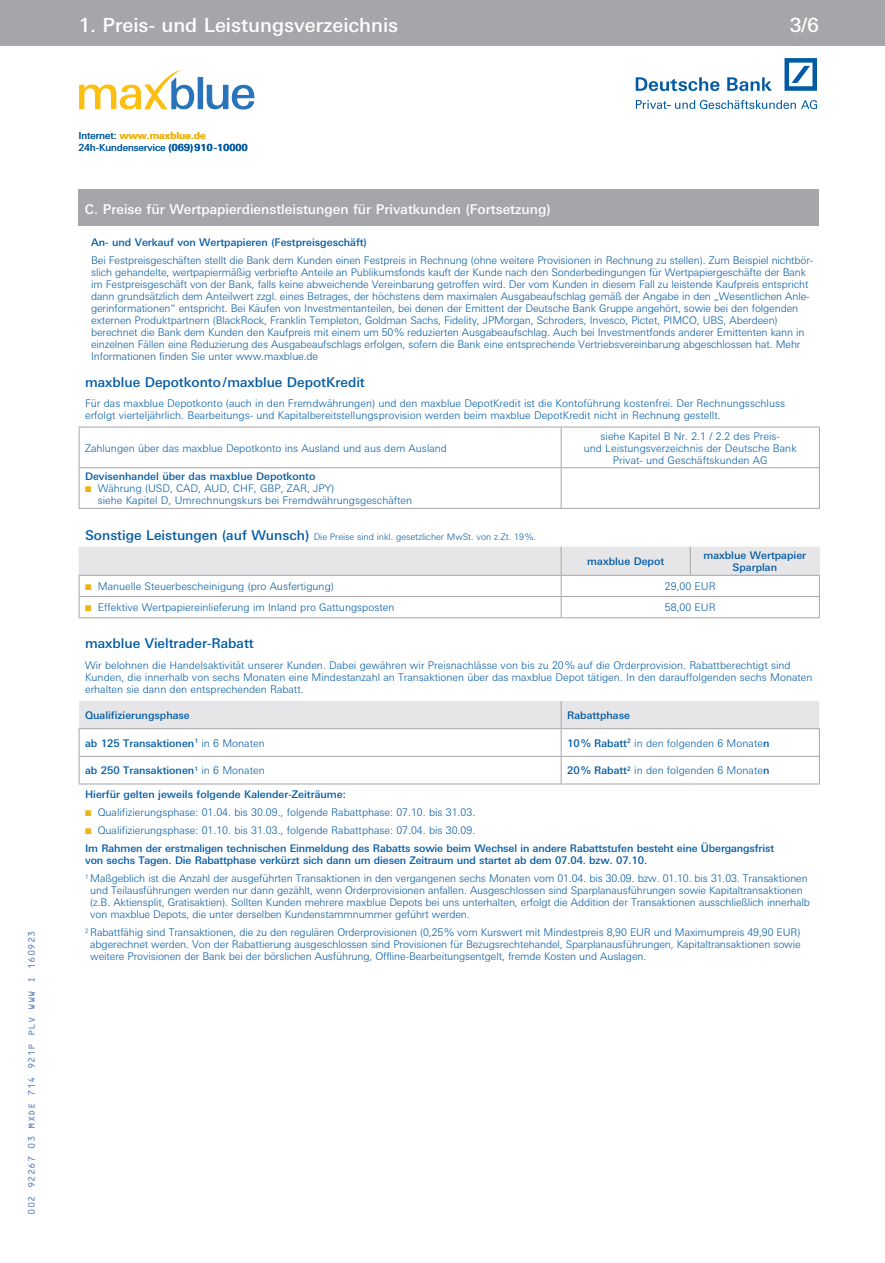
<style>
.page{position:relative;width:885px;height:1263px;background:#fff}
.page>*{position:absolute;margin:0;border:0;box-sizing:border-box;transform-origin:0 0}
.t1{font:500 19.5px "Deu Ba Univers";color:#fff}
.t2{font:500 13.5px "Deu Ba Univers";color:#fff}
.t3{font:500 13.5px "Deu Ba Univers";color:#015aa4}
.t4{font:300 10.5px/12px "Deu Ba Univers";letter-spacing:-.01em;color:#015aa4}
.t5{font:500 10.5px/12px "Deu Ba Univers";color:#015aa4;text-align:center}
.t6{font:9.75px/12px "Deu Ba Univers";color:#015aa4}
.t7{font:300 9px "Deu Ba Univers";color:#015aa4}
.t8{font:9px "OCRB";color:#6787c1}
.s1{font-weight:700;color:#efb211}
.s2{font-weight:700}
.s3{color:#efb211}
.s4{font-weight:500;font-size:13.5px}
.s5{font-weight:300}
.s6{font-weight:500}
</style>
<div class="page">
<svg style="left:79px;top:547px;width:740px;height:181px"></svg>
<hr style="left:79px;top:427px;width:482px;height:1px;background:#a6a6aa">
<hr style="left:561px;top:427px;width:129px;height:1px;background:#a6a6aa">
<hr style="left:560px;top:427px;width:1px;height:40px;background:#a6a6aa">
<hr style="left:690px;top:427px;width:129px;height:1px;background:#a6a6aa">
<hr style="left:79px;top:467px;width:482px;height:1px;background:#a6a6aa">
<hr style="left:561px;top:467px;width:129px;height:1px;background:#a6a6aa">
<hr style="left:560px;top:468px;width:1px;height:40px;background:#a6a6aa">
<hr style="left:690px;top:467px;width:129px;height:1px;background:#a6a6aa">
<hr style="left:79px;top:508px;width:482px;height:1px;background:#a6a6aa">
<hr style="left:561px;top:508px;width:129px;height:1px;background:#a6a6aa">
<hr style="left:690px;top:508px;width:129px;height:1px;background:#a6a6aa">
<svg style="left:689px;top:547px;width:1px;height:28px"></svg>
<hr style="left:79px;top:575px;width:482px;height:1px;background:#a6a6aa">
<hr style="left:561px;top:575px;width:129px;height:1px;background:#a6a6aa">
<hr style="left:690px;top:575px;width:129px;height:1px;background:#a6a6aa">
<hr style="left:79px;top:596px;width:482px;height:1px;background:#a6a6aa">
<hr style="left:561px;top:596px;width:129px;height:1px;background:#a6a6aa">
<svg style="left:560px;top:547px;width:1px;height:70px"></svg>
<hr style="left:690px;top:596px;width:129px;height:1px;background:#a6a6aa">
<hr style="left:79px;top:617px;width:482px;height:1px;background:#a6a6aa">
<hr style="left:561px;top:617px;width:129px;height:1px;background:#a6a6aa">
<hr style="left:690px;top:617px;width:129px;height:1px;background:#a6a6aa">
<hr style="left:79px;top:728px;width:482px;height:1px;background:#a6a6aa">
<hr style="left:561px;top:728px;width:129px;height:1px;background:#a6a6aa">
<hr style="left:690px;top:728px;width:129px;height:1px;background:#a6a6aa">
<hr style="left:79px;top:756px;width:482px;height:1px;background:#a6a6aa">
<hr style="left:561px;top:756px;width:129px;height:1px;background:#a6a6aa">
<svg style="left:560px;top:701px;width:1px;height:83px"></svg>
<hr style="left:690px;top:756px;width:129px;height:1px;background:#a6a6aa">
<hr style="left:79px;top:784px;width:482px;height:1px;background:#a6a6aa">
<hr style="left:561px;top:784px;width:129px;height:1px;background:#a6a6aa">
<hr style="left:690px;top:784px;width:129px;height:1px;background:#a6a6aa">
<hr style="left:79px;top:427px;width:1px;height:40px;background:#a6a6aa">
<hr style="left:819px;top:427px;width:1px;height:40px;background:#a6a6aa">
<hr style="left:79px;top:468px;width:1px;height:40px;background:#a6a6aa">
<hr style="left:819px;top:468px;width:1px;height:40px;background:#a6a6aa">
<svg style="left:79px;top:729px;width:1px;height:55px"></svg>
<svg style="left:819px;top:729px;width:1px;height:55px"></svg>
<svg style="left:79px;top:547px;width:1px;height:70px"></svg>
<svg style="left:819px;top:547px;width:1px;height:70px"></svg>
<div style="left:79px;top:189px;width:740px;height:36px;background:#a6a6aa"></div>
<svg style="left:635px;top:77px;width:84px;height:14px"></svg>
<svg style="left:727px;top:77px;width:44px;height:14px"></svg>
<svg style="left:784px;top:58px;width:32px;height:33px"></svg>
<svg style="left:635px;top:100px;width:160px;height:9px"></svg>
<svg style="left:801px;top:100px;width:16px;height:9px"></svg>
<div style="left:0;top:0;width:884px;height:45px;background:#a6a6aa"></div>
<svg style="left:79px;top:70px;width:175px;height:40px"></svg>
<p class="t8" style="left:27px;top:1215px;width:286px;rotate:-90deg">002 92267 03 MXDE 714 921P PLV WWW I 160923</p>
<h1 class="t1" style="left:79px;top:14px;width:321px">1. Preis- und Leistungsverzeichnis</h1>
<h1 class="t1" style="left:789px;top:14px;width:30px">3/6</h1>
<h1 class="t1" style="left:790px;top:14px;width:30px">1 3</h1>
<p class="t6" style="left:79px;top:129px;width:171px">Internet: <span class="s1">www.maxblue.de<br></span>24h-Kundenservice <span class="s2">(069)910-10000</span></p>
<p class="t2" style="left:85px;top:201px;width:467px">C. Preise für Wertpapierdienstleistungen für Privatkunden (Fortsetzung)</p>
<p class="t5" style="left:91px;top:236px;width:277px">An- und Verkauf von Wertpapieren (Festpreisgeschäft)</p>
<p class="t4" style="left:91px;top:254px;width:723px">Bei Festpreisgeschäften stellt die Bank dem Kunden einen Festpreis in Rechnung (ohne weitere Provisionen in Rechnung zu stellen). Zum Beispiel nichtbör&shy;slich gehandelte, wertpapiermäßig verbriefte Anteile an Publikumsfonds kauft der Kunde nach den Sonderbedingungen für Wertpapiergeschäfte der Bank im Festpreisgeschäft von der Bank, falls keine abweichende Vereinbarung getroffen wird. Der vom Kunden in diesem Fall zu leistende Kaufpreis entspricht dann grundsätzlich dem Anteilwert zzgl. eines Betrages, der höchstens dem maximalen Ausgabeaufschlag gemäß der Angabe in den „Wesentlichen Anle&shy;gerinformationen“ entspricht. Bei Käufen von Investmentanteilen, bei denen der Emittent der Deutsche Bank Gruppe angehört, sowie bei den folgenden externen Produktpartnern (BlackRock, Franklin Templeton, Goldman Sachs, Fidelity, JPMorgan, Schroders, Invesco, Pictet, PIMCO, UBS, Aberdeen) berechnet die Bank dem Kunden den Kaufpreis mit einem um 50% reduzierten Ausgabeaufschlag. Auch bei Investmentfonds anderer Emittenten kann in einzelnen Fällen eine Reduzierung des Ausgabeaufschlags erfolgen, sofern die Bank eine entsprechende Vertriebsvereinbarung abgeschlossen hat. Mehr Informationen finden Sie unter www.maxblue.de</p>
<p class="t3" style="left:85px;top:374px;width:281px">maxblue Depotkonto/maxblue DepotKredit</p>
<p class="t4" style="left:85px;top:397px;width:701px">Für das maxblue Depotkonto (auch in den Fremdwährungen) und den maxblue DepotKredit ist die Kontoführung kostenfrei. Der Rechnungsschluss erfolgt vierteljährlich. Bearbeitungs- und Kapitalbereitstellungsprovision werden beim maxblue DepotKredit nicht in Rechnung gestellt.</p>
<p class="t4" style="left:85px;top:442px;width:363px">Zahlungen über das maxblue Depotkonto ins Ausland und aus dem Ausland</p>
<p class="t4" style="left:583px;top:430px;width:214px;text-align:center">siehe Kapitel B Nr. 2.1 / 2.2 des Preis-<br>und Leistungsverzeichnis der Deutsche Bank<br>Privat- und Geschäftskunden AG</p>
<p class="t5" style="left:85px;top:470px;width:232px">Devisenhandel über das maxblue Depotkonto</p>
<p class="t4" style="left:98px;top:482px;width:316px;text-indent:-13px"><span class="s3">■</span> Währung (USD, CAD, AUD, CHF, GBP, ZAR, JPY)<br>siehe Kapitel D, Umrechnungskurs bei Fremdwährungsgeschäften</p>
<p class="t7" style="left:85px;top:531px;width:452px"><span class="s4">Sonstige Leistungen (auf Wunsch)</span> Die Preise sind inkl. gesetzlicher MwSt. von z.Zt. 19%.</p>
<p class="t5" style="left:587px;top:555px;width:78px">maxblue Depot</p>
<p class="t5" style="left:703px;top:549px;width:104px">maxblue Wertpapier<br>Sparplan</p>
<p class="t4" style="left:85px;top:580px;width:250px"><span class="s3">■</span> Manuelle Steuerbescheinigung (pro Ausfertigung)</p>
<p class="t4" style="left:664px;top:580px;width:52px">29,00 EUR</p>
<p class="t4" style="left:85px;top:601px;width:311px"><span class="s3">■</span> Effektive Wertpapiereinlieferung im Inland pro Gattungsposten</p>
<p class="t4" style="left:664px;top:601px;width:52px">58,00 EUR</p>
<p class="t3" style="left:85px;top:635px;width:170px">maxblue Vieltrader-Rabatt</p>
<p class="t4" style="left:85px;top:659px;width:729px">Wir belohnen die Handelsaktivität unserer Kunden. Dabei gewähren wir Preisnachlässe von bis zu 20% auf die Orderprovision. Rabattberechtigt sind<br>Kunden, die innerhalb von sechs Monaten eine Mindestanzahl an Transaktionen über das maxblue Depot tätigen. In den darauffolgenden sechs Monaten erhalten sie dann den entsprechenden Rabatt.</p>
<p class="t5" style="left:85px;top:709px;width:106px">Qualifizierungsphase</p>
<p class="t5" style="left:567px;top:709px;width:64px">Rabattphase</p>
<p class="t5" style="left:85px;top:737px;width:181px">ab 125 Transaktionen<sup>1</sup> <span class="s5">in 6 Monaten</span></p>
<p class="t4" style="left:567px;top:737px;width:204px"><span class="s6">10% Rabatt</span><sup>2</sup> in den folgenden 6 Monate<span class="s6">n</span></p>
<p class="t5" style="left:85px;top:764px;width:181px">ab 250 Transaktionen<sup>1</sup> <span class="s5">in 6 Monaten</span></p>
<p class="t4" style="left:567px;top:764px;width:204px"><span class="s6">20% Rabatt</span><sup>2</sup> in den folgenden 6 Monate<span class="s6">n</span></p>
<p class="t5" style="left:85px;top:788px;width:262px">Hierfür gelten jeweils folgende Kalender-Zeiträume:</p>
<p class="t4" style="left:85px;top:806px;width:391px"><span class="s3">■</span> Qualifizierungsphase: 01.04. bis 30.09., folgende Rabattphase: 07.10. bis 31.03.</p>
<p class="t5" style="left:85px;top:821px;width:690px;line-height:18px;text-align:left"><span class="s3">■</span> <span class="s5">Qualifizierungsphase: 01.10. bis 31.03., folgende Rabattphase: 07.04. bis 30.09.<br></span>Im Rahmen der erstmaligen technischen Einmeldung des Rabatts sowie beim Wechsel in andere Rabattstufen besteht eine Übergangsfrist</p>
<p class="t4" style="left:85px;top:851px;width:724px;line-height:18px"><span class="s6">von sechs Tagen. Die Rabattphase verkürzt sich dann um diesen Zeitraum und startet ab dem 07.04. bzw. 07.10.<br></span><sup>1</sup> Maßgeblich ist die Anzahl der ausgeführten Transaktionen in den vergangenen sechs Monaten vom 01.04. bis 30.09. bzw. 01.10. bis 31.03. Transaktionen</p>
<p class="t4" style="left:90px;top:884px;width:721px">und Teilausführungen werden nur dann gezählt, wenn Orderprovisionen anfallen. Ausgeschlossen sind Sparplanausführungen sowie Kapitaltransaktionen (z.B. Aktiensplit, Gratisaktien). Sollten Kunden mehrere maxblue Depots bei uns unterhalten, erfolgt die Addition der Transaktionen ausschließlich innerhalb von maxblue Depots, die unter derselben Kundenstammnummer geführt werden.</p>
<p class="t4" style="left:90px;top:926px;width:711px;text-align:justify;text-indent:-5px"><sup>2</sup> Rabattfähig sind Transaktionen, die zu den regulären Orderprovisionen (0,25% vom Kurswert mit Mindestpreis 8,90 EUR und Maximumpreis 49,90 EUR) abgerechnet werden. Von der Rabattierung ausgeschlossen sind Provisionen für Bezugsrechtehandel, Sparplanausführungen, Kapitaltransaktionen sowie weitere Provisionen der Bank bei der börslichen Ausführung, Offline-Bearbeitungsentgelt, fremde Kosten und Auslagen.</p>
</div>
